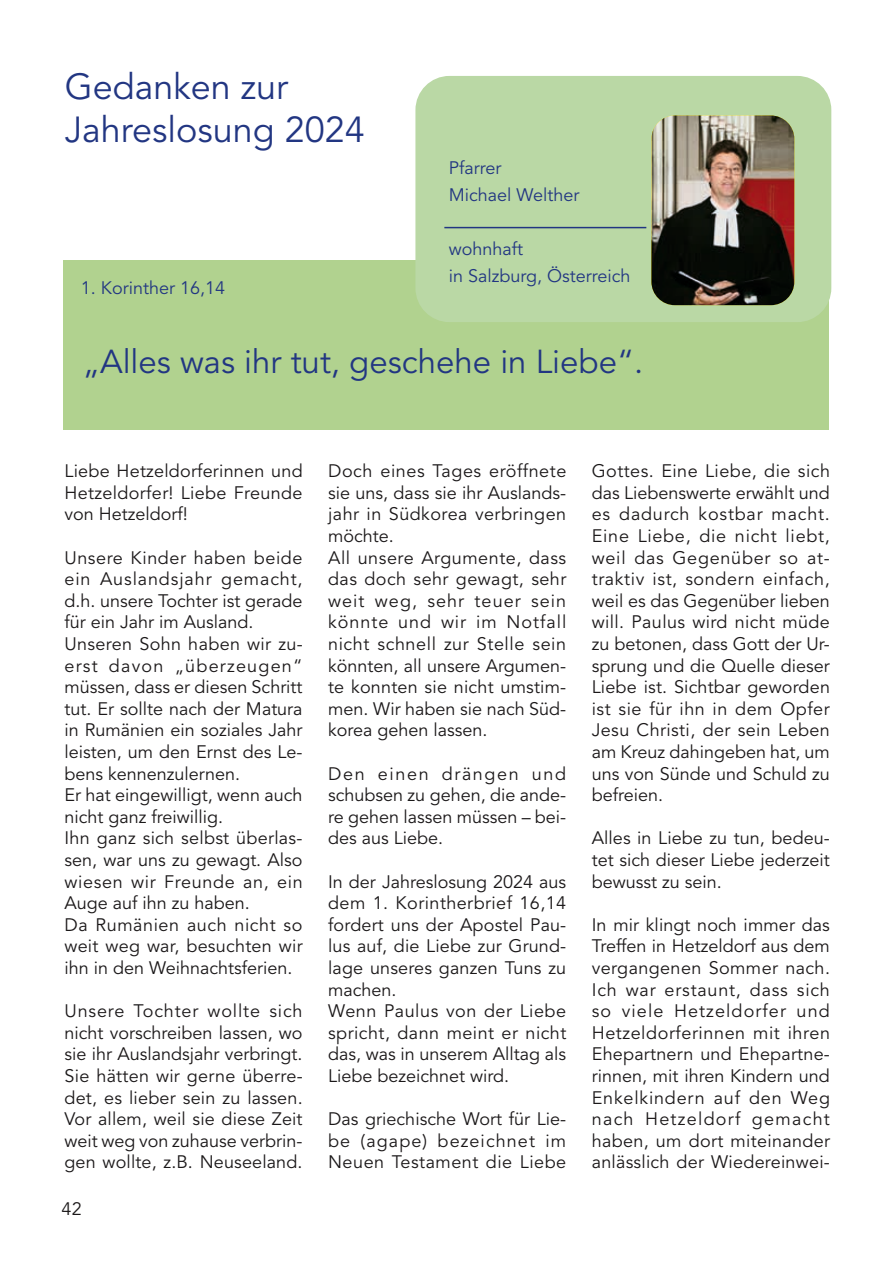
<style>
.page{position:relative;width:893px;height:1263px;background:#fff}
.page>*{position:absolute;margin:0;border:0;box-sizing:border-box;transform-origin:0 0}
.t1{font:36px/43.2px "Avenir LT Std";color:#223682}
.t2{font:33px "Avenir LT Std";color:#223682}
.t3{font:18px/21.6px "Avenir LT Std";letter-spacing:.005em;color:#1b1819;text-align:justify}
.t4{font:18px/21.6px "Avenir LT Std";letter-spacing:.025em;color:#1b1819}
.t5{font:18px/27px "Avenir LT Std";color:#223682}
</style>
<div class="page">
<div style="left:64px;top:261px;width:765px;height:169px;background:#b1d28f"></div>
<div style="left:415px;top:76px;width:416px;height:246px;background:#bad8a5;border-radius:34px"></div>
<hr style="left:444px;top:227px;width:202px;height:1px;background:#223682">
<img style="left:651px;top:115px;width:143px;height:190px">
<h1 class="t1" style="left:65px;top:66px;width:302px">Gedanken zur<br>Jahreslosung 2024</h1>
<p class="t5" style="left:81px;top:275px;width:146px">1. Korinther 16,14</p>
<p class="t5" style="left:449px;top:155px;width:132px">Pfarrer<br>Michael Welther</p>
<p class="t5" style="left:449px;top:236px;width:183px">wohnhaft<br>in Salzburg, Österreich</p>
<h2 class="t2" style="left:83px;top:342px;width:562px">„Alles was ihr tut, geschehe in Liebe“.</h2>
<p class="t3" style="left:64px;top:461px;width:240px">Liebe Hetzeldorferinnen und Hetzeldorfer! Liebe Freunde von Hetzeldorf!</p>
<p class="t3" style="left:64px;top:547px;width:240px;text-align:left">Unsere Kinder haben beide ein Auslandsjahr gemacht, d.h. unsere Tochter ist gerade für ein Jahr im Ausland.<br>Unseren Sohn haben wir zu&shy;erst davon „überzeugen“ müssen, dass er diesen Schritt tut. Er sollte nach der Matura in Rumänien ein soziales Jahr leisten, um den Ernst des Le&shy;bens kennenzulernen.<br>Er hat eingewilligt, wenn auch nicht ganz freiwillig.<br>Ihn ganz sich selbst überlas&shy;sen, war uns zu gewagt. Also wiesen wir Freunde an, ein<br>Auge auf ihn zu haben.<br>Da Rumänien auch nicht so weit weg war, besuchten wir ihn in den Weihnachtsferien.</p>
<p class="t3" style="left:64px;top:1001px;width:240px">Unsere Tochter wollte sich nicht vorschreiben lassen, wo sie ihr Auslandsjahr verbringt.<br>Sie hätten wir gerne überre&shy;det, es lieber sein zu lassen.<br>Vor allem, weil sie diese Zeit weit weg von zuhause verbrin&shy;gen wollte, z.B. Neuseeland.</p>
<p class="t3" style="left:62px;top:1198px;width:22px">42</p>
<p class="t4" style="left:328px;top:461px;width:240px">Doch eines Tages eröffnete sie uns, dass sie ihr Auslands&shy;jahr in Südkorea verbringen möchte.<br>All unsere Argumente, dass das doch sehr gewagt, sehr weit weg, sehr teuer sein könnte und wir im Notfall nicht schnell zur Stelle sein könnten, all unsere Argumen&shy;te konnten sie nicht umstim&shy;men. Wir haben sie nach Süd&shy;korea gehen lassen.</p>
<p class="t3" style="left:328px;top:763px;width:240px">Den einen drängen und schubsen zu gehen, die ande&shy;re gehen lassen müssen – bei&shy;des aus Liebe.</p>
<p class="t3" style="left:328px;top:871px;width:240px;text-align:left">In der Jahreslosung 2024 aus dem 1. Korintherbrief 16,14 fordert uns der Apostel Pau&shy;lus auf, die Liebe zur Grund&shy;lage unseres ganzen Tuns zu machen.<br>Wenn Paulus von der Liebe spricht, dann meint er nicht das, was in unserem Alltag als<br>Liebe bezeichnet wird.</p>
<p class="t3" style="left:328px;top:1109px;width:240px">Das griechische Wort für Lie&shy;be (agape) bezeichnet im Neuen Testament die Liebe</p>
<p class="t3" style="left:592px;top:461px;width:240px">Gottes. Eine Liebe, die sich das Liebenswerte erwählt und es dadurch kostbar macht.<br>Eine Liebe, die nicht liebt, weil das Gegenüber so at&shy;traktiv ist, sondern einfach, weil es das Gegenüber lieben will. Paulus wird nicht müde zu betonen, dass Gott der Ur&shy;sprung und die Quelle dieser Liebe ist. Sichtbar geworden ist sie für ihn in dem Opfer Jesu Christi, der sein Leben am Kreuz dahingeben hat, um uns von Sünde und Schuld zu befreien.</p>
<p class="t3" style="left:592px;top:828px;width:240px">Alles in Liebe zu tun, bedeu&shy;tet sich dieser Liebe jederzeit bewusst zu sein.</p>
<p class="t3" style="left:592px;top:914px;width:240px">In mir klingt noch immer das Treffen in Hetzeldorf aus dem vergangenen Sommer nach.<br>Ich war erstaunt, dass sich so viele Hetzeldorfer und Hetzeldorferinnen mit ihren Ehepartnern und Ehepartne&shy;rinnen, mit ihren Kindern und Enkelkindern auf den Weg nach Hetzeldorf gemacht haben, um dort miteinander anlässlich der Wiedereinwei-</p>
</div>
